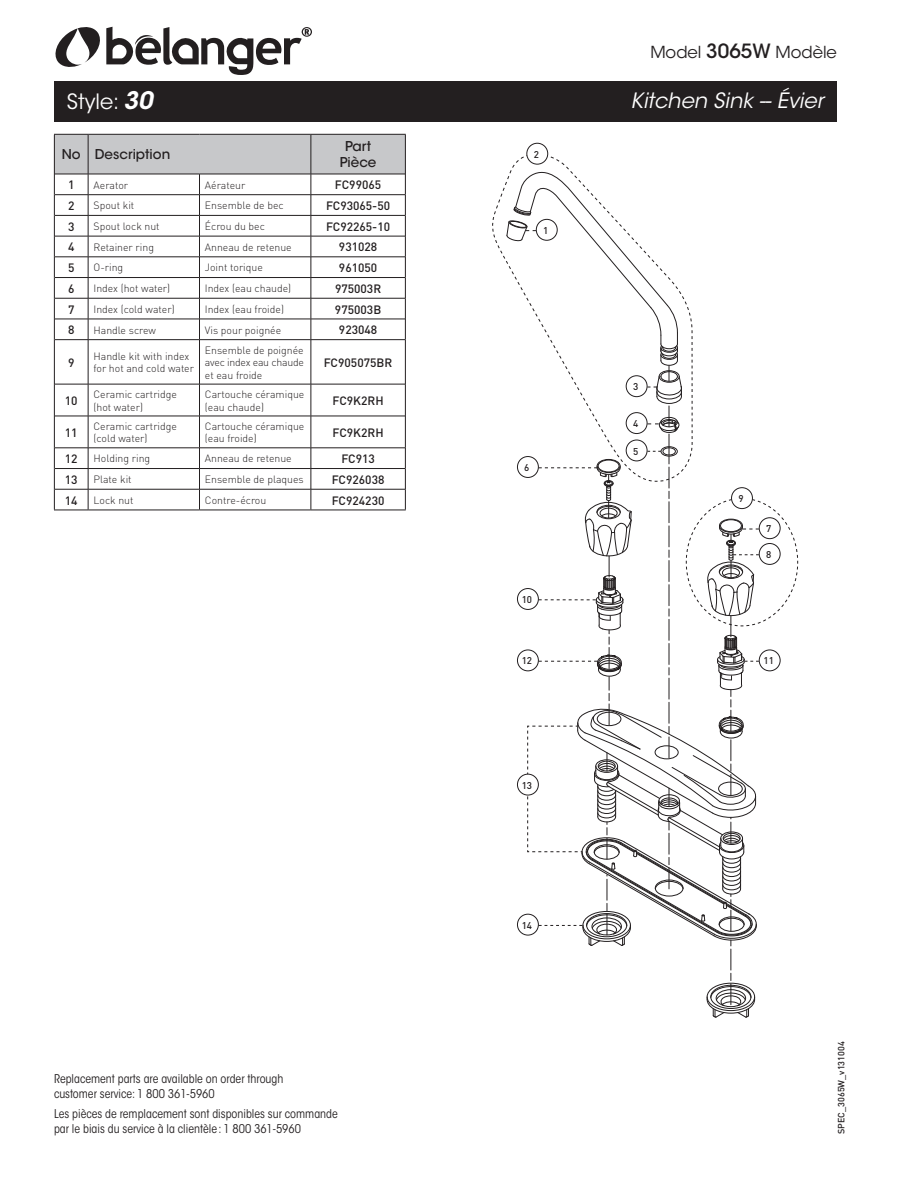
<style>
.page{position:relative;width:918px;height:1188px;background:#fff}
.page>*{position:absolute;margin:0;border:0;box-sizing:border-box;transform-origin:0 0}
.t1{font:italic 21px "ITC Avant Garde Std";color:#fff}
.t2{font:21px "ITC Avant Garde Std";color:#fff}
.t3{font:16.5px "ITC Avant Garde Std";color:#231f20}
.t4{font:500 13.5px/16.2px "ITC Avant Garde Std";color:#231f20;text-align:center}
.t5{font:condensed 12px/15px "ITC Avant Garde Std";color:#231f20}
.t6{font:500 12px "DIN";color:#231f20}
.t7{font:300 10.5px/12.6px "DIN";color:#231f20}
.t8{font:500 9.75px "DIN";color:#231f20}
.t9{font:500 9px "DIN";color:#231f20}
.s1{font-weight:600;font-style:italic;font-size:24px}
.s2{font-weight:500;font-size:19.5px}
</style>
<div class="page">
<div style="left:54px;top:81px;width:783px;height:41px;background:#231f20"></div>
<div style="left:526px;top:143px;width:22px;height:21px;border:1px solid #231f20;border-radius:50%"></div>
<svg style="left:492px;top:148px;width:306px;height:870px"></svg>
<div style="left:517px;top:774px;width:21px;height:21px;background:#fff;border-radius:50%"></div>
<div style="left:517px;top:774px;width:22px;height:21px;border:1px solid #231f20;border-radius:50%"></div>
<hr style="left:88px;top:340px;width:1px;height:44px;background:#231f20">
<hr style="left:199px;top:340px;width:1px;height:44px;background:#231f20">
<hr style="left:311px;top:340px;width:1px;height:44px;background:#231f20">
<hr style="left:55px;top:384px;width:33px;height:1px;background:#231f20">
<hr style="left:88px;top:384px;width:112px;height:1px;background:#231f20">
<hr style="left:88px;top:384px;width:1px;height:32px;background:#231f20">
<hr style="left:200px;top:384px;width:111px;height:1px;background:#231f20">
<hr style="left:199px;top:384px;width:1px;height:32px;background:#231f20">
<hr style="left:311px;top:384px;width:94px;height:1px;background:#231f20">
<hr style="left:311px;top:384px;width:1px;height:32px;background:#231f20">
<hr style="left:55px;top:416px;width:33px;height:1px;background:#231f20">
<hr style="left:88px;top:416px;width:112px;height:1px;background:#231f20">
<hr style="left:88px;top:416px;width:1px;height:32px;background:#231f20">
<hr style="left:200px;top:416px;width:111px;height:1px;background:#231f20">
<hr style="left:199px;top:416px;width:1px;height:32px;background:#231f20">
<hr style="left:311px;top:416px;width:94px;height:1px;background:#231f20">
<hr style="left:311px;top:416px;width:1px;height:32px;background:#231f20">
<hr style="left:55px;top:448px;width:33px;height:1px;background:#231f20">
<hr style="left:88px;top:448px;width:112px;height:1px;background:#231f20">
<hr style="left:200px;top:448px;width:111px;height:1px;background:#231f20">
<hr style="left:311px;top:448px;width:94px;height:1px;background:#231f20">
<hr style="left:55px;top:468px;width:33px;height:1px;background:#231f20">
<hr style="left:88px;top:468px;width:112px;height:1px;background:#231f20">
<hr style="left:200px;top:468px;width:111px;height:1px;background:#231f20">
<hr style="left:311px;top:468px;width:94px;height:1px;background:#231f20">
<hr style="left:55px;top:489px;width:33px;height:1px;background:#231f20">
<hr style="left:88px;top:489px;width:112px;height:1px;background:#231f20">
<svg style="left:88px;top:448px;width:1px;height:62px"></svg>
<hr style="left:200px;top:489px;width:111px;height:1px;background:#231f20">
<svg style="left:199px;top:449px;width:1px;height:61px"></svg>
<hr style="left:311px;top:489px;width:94px;height:1px;background:#231f20">
<svg style="left:311px;top:448px;width:1px;height:62px"></svg>
<svg style="left:54px;top:134px;width:352px;height:206px"></svg>
<hr style="left:54px;top:340px;width:1px;height:44px;background:#231f20">
<hr style="left:405px;top:340px;width:1px;height:44px;background:#231f20">
<hr style="left:54px;top:384px;width:1px;height:32px;background:#231f20">
<hr style="left:405px;top:384px;width:1px;height:32px;background:#231f20">
<hr style="left:54px;top:416px;width:1px;height:32px;background:#231f20">
<hr style="left:405px;top:416px;width:1px;height:32px;background:#231f20">
<svg style="left:54px;top:448px;width:1px;height:62px"></svg>
<svg style="left:405px;top:448px;width:1px;height:62px"></svg>
<hr style="left:54px;top:510px;width:34px;height:1px;background:#231f20">
<hr style="left:88px;top:510px;width:112px;height:1px;background:#231f20">
<hr style="left:200px;top:510px;width:111px;height:1px;background:#231f20">
<hr style="left:311px;top:510px;width:95px;height:1px;background:#231f20">
<svg style="left:56px;top:27px;width:256px;height:48px"></svg>
<h1 class="t2" style="left:67px;top:88px;width:87px">Style: <span class="s1">30</span></h1>
<p class="t4" style="left:62px;top:146px;width:110px">No Description</p>
<p class="t4" style="left:340px;top:138px;width:38px">Part<br>Pièce</p>
<p class="t6" style="left:68px;top:177px;width:8px">1</p>
<p class="t7" style="left:94px;top:178px;width:36px">Aerator</p>
<p class="t7" style="left:205px;top:178px;width:42px">Aérateur</p>
<p class="t6" style="left:335px;top:177px;width:48px">FC99065</p>
<p class="t6" style="left:68px;top:198px;width:8px">2</p>
<p class="t7" style="left:94px;top:199px;width:42px">Spout kit</p>
<p class="t7" style="left:205px;top:199px;width:80px">Ensemble de bec</p>
<p class="t6" style="left:326px;top:198px;width:66px">FC93065-50</p>
<p class="t6" style="left:68px;top:219px;width:8px">3</p>
<p class="t7" style="left:94px;top:220px;width:68px">Spout lock nut</p>
<p class="t7" style="left:205px;top:220px;width:62px">Écrou du bec</p>
<p class="t6" style="left:326px;top:219px;width:66px">FC92265-10</p>
<p class="t6" style="left:68px;top:239px;width:8px">4</p>
<p class="t7" style="left:94px;top:241px;width:62px">Retainer ring</p>
<p class="t7" style="left:205px;top:241px;width:88px">Anneau de retenue</p>
<p class="t6" style="left:339px;top:239px;width:40px">931028</p>
<p class="t6" style="left:68px;top:260px;width:8px">5</p>
<p class="t7" style="left:94px;top:261px;width:31px">O-ring</p>
<p class="t7" style="left:205px;top:261px;width:60px">Joint torique</p>
<p class="t6" style="left:339px;top:260px;width:40px">961050</p>
<p class="t6" style="left:68px;top:281px;width:8px">6</p>
<p class="t7" style="left:94px;top:282px;width:78px">Index (hot water)</p>
<p class="t7" style="left:205px;top:282px;width:88px">Index (eau chaude)</p>
<p class="t6" style="left:335px;top:281px;width:48px">975003R</p>
<p class="t6" style="left:68px;top:302px;width:8px">7</p>
<p class="t7" style="left:94px;top:303px;width:83px">Index (cold water)</p>
<p class="t7" style="left:205px;top:303px;width:81px">Index (eau froide)</p>
<p class="t6" style="left:335px;top:302px;width:48px">975003B</p>
<p class="t6" style="left:68px;top:322px;width:8px">8</p>
<p class="t7" style="left:94px;top:323px;width:64px">Handle screw</p>
<p class="t7" style="left:205px;top:323px;width:78px">Vis pour poignée</p>
<p class="t6" style="left:339px;top:322px;width:40px">923048</p>
<p class="t6" style="left:68px;top:355px;width:8px">9</p>
<p class="t7" style="left:94px;top:350px;width:102px">Handle kit with index for hot and cold water</p>
<p class="t7" style="left:205px;top:343px;width:101px;text-align:justify">Ensemble de poignée avec index eau chaude et eau froide</p>
<p class="t6" style="left:324px;top:355px;width:70px">FC905075BR</p>
<p class="t6" style="left:65px;top:393px;width:14px">10</p>
<p class="t7" style="left:94px;top:388px;width:85px">Ceramic cartridge (hot water)</p>
<p class="t7" style="left:205px;top:388px;width:101px">Cartouche céramique (eau chaude)</p>
<p class="t6" style="left:333px;top:393px;width:53px">FC9K2RH</p>
<p class="t6" style="left:65px;top:425px;width:14px">11</p>
<p class="t7" style="left:94px;top:420px;width:85px">Ceramic cartridge (cold water)</p>
<p class="t7" style="left:205px;top:420px;width:101px">Cartouche céramique (eau froide)</p>
<p class="t6" style="left:333px;top:425px;width:53px">FC9K2RH</p>
<p class="t6" style="left:65px;top:451px;width:14px">12</p>
<p class="t7" style="left:94px;top:452px;width:58px">Holding ring</p>
<p class="t7" style="left:205px;top:452px;width:88px">Anneau de retenue</p>
<p class="t6" style="left:341px;top:451px;width:35px">FC913</p>
<p class="t6" style="left:65px;top:472px;width:14px">13</p>
<p class="t7" style="left:94px;top:473px;width:40px">Plate kit</p>
<p class="t7" style="left:205px;top:473px;width:100px">Ensemble de plaques</p>
<p class="t6" style="left:332px;top:472px;width:54px">FC926038</p>
<p class="t6" style="left:65px;top:493px;width:14px">14</p>
<p class="t7" style="left:94px;top:494px;width:42px">Lock nut</p>
<p class="t7" style="left:205px;top:494px;width:63px">Contre-écrou</p>
<p class="t6" style="left:332px;top:493px;width:54px">FC924230</p>
<p class="t5" style="left:54px;top:1072px;width:231px">Replacement parts are available on order through customer service: 1 800 361-5960</p>
<p class="t5" style="left:54px;top:1106px;width:285px">Les pièces de remplacement sont disponibles sur commande par le biais du service à la clientèle : 1 800 361-5960</p>
<p class="t8" style="left:534px;top:148px;width:7px">2</p>
<p class="t8" style="left:543px;top:224px;width:7px">1</p>
<p class="t8" style="left:524px;top:461px;width:7px">6</p>
<p class="t8" style="left:522px;top:593px;width:12px">10</p>
<p class="t8" style="left:522px;top:655px;width:12px">12</p>
<p class="t8" style="left:522px;top:779px;width:12px">13</p>
<p class="t8" style="left:522px;top:919px;width:12px">14</p>
<h2 class="t3" style="left:650px;top:42px;width:188px">Model <span class="s2">3065W</span> Modèle</h2>
<h1 class="t1" style="left:631px;top:88px;width:194px">Kitchen Sink -- Évier</h1>
<p class="t8" style="left:633px;top:380px;width:7px">3</p>
<p class="t8" style="left:633px;top:417px;width:7px">4</p>
<p class="t8" style="left:633px;top:445px;width:7px">5</p>
<p class="t8" style="left:738px;top:492px;width:7px">9</p>
<p class="t8" style="left:766px;top:522px;width:7px">7</p>
<p class="t8" style="left:766px;top:548px;width:7px">8</p>
<p class="t8" style="left:763px;top:655px;width:12px">11</p>
<p class="t9" style="left:835px;top:1134px;width:94px;rotate:-90deg">SPEC_3065W_v131004</p>
</div>
